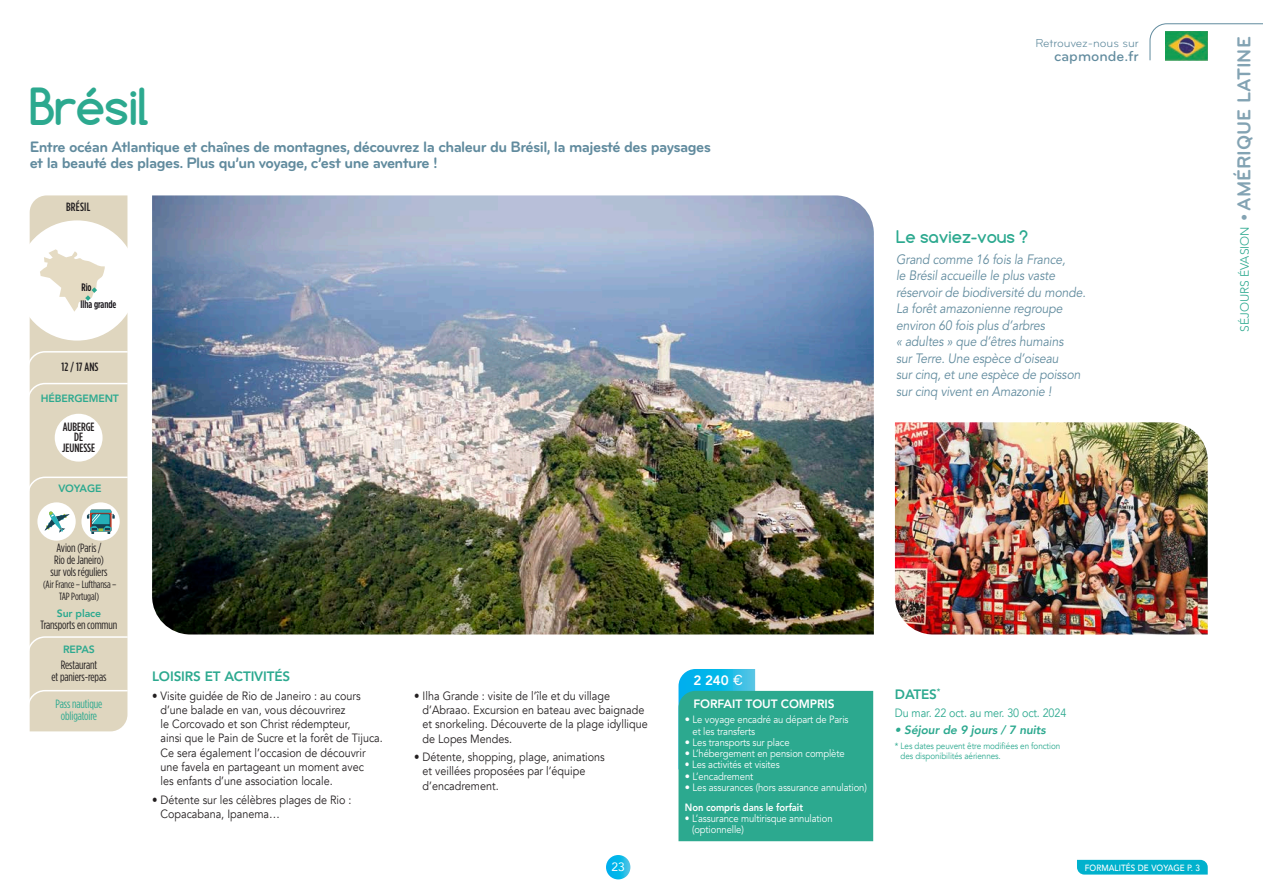
<style>
.page{position:relative;width:1263px;height:893px;background:#fff}
.page>*{position:absolute;margin:0;border:0;box-sizing:border-box;transform-origin:0 0}
.Titre_-_évasion{font:700 48px "Comfortaa";letter-spacing:-.025em;color:#2ca98f}
.t1{font:700 19.5px "Bryant";color:#83a3b3}
.t2{font:700 16.5px "Comfortaa";letter-spacing:-.01em;color:#2ca98f}
.Chapo{font:700 15.75px/15.8px "Bryant";letter-spacing:-.035em;color:#618b9e}
.t3{font:500 15px "Bryant";color:#618b9e}
.t4{font:italic 13.5px/16.5px "Avenir LT Std";letter-spacing:-.01em;color:#618b9e;scale:.9 1}
.Inters_-_évasion{font:800 13.5px "Avenir LT Std";letter-spacing:-.01em;color:#2ca98f}
.t5{font:800 13.5px "Avenir LT Std";color:#fff}
.Texte_courant{font:12px/14.2px "Avenir";color:#231f20;scale:.9 1}
.t6{font:12px/12px "Gotham Condensed";letter-spacing:-.01em;color:#231f20}
.t7{font:500 12px/10.5px "Gotham Condensed";color:#231f20;text-align:center}
.t8{font:12px "Avenir";letter-spacing:-.01em;color:#2ca98f;scale:.9 1}
.t9{font:12px/12px "Gotham Condensed";letter-spacing:-.01em;color:#2ca98f;text-align:center}
.t10{font:italic 800 12px "Avenir";letter-spacing:-.01em;color:#2ca98f}
.t11{font:800 12px "Avenir LT Std";letter-spacing:-.01em;color:#fff}
.t12{font:12px "Bryant";color:#618b9e}
.t13{font:12px "Avenir";color:#fff}
.t14{font:500 10.8px/17.1px "Gotham Condensed";color:#0f0c12}
.t15{font:10.5px/11.2px "Avenir LT Std";letter-spacing:-.01em;color:#fff}
.t16{font:10.5px/11.2px "Avenir LT Std";letter-spacing:-.01em;color:#fff;scale:.9 1}
.t17{font:10.5px/12px "Gotham Condensed";letter-spacing:-.01em;color:#231f20;text-align:center}
.t18{font:800 10.5px "Avenir LT Std";letter-spacing:-.01em;color:#2ca98f}
.t19{font:800 10.5px "Avenir LT Std";letter-spacing:-.01em;color:#fff;scale:.9 1}
.t20{font:9px/10.5px "Avenir";letter-spacing:-.01em;color:#2ca98f;scale:.9 1}
.t21{font:500 9px "Avenir";letter-spacing:.01em;color:#fff;scale:.9 1}
.s1{font-family:"Work Sans";font-weight:400;font-size:15px}
.s2{font-family:"Avenir";font-weight:300;font-size:12px;color:#2ca98f}
</style>
<div class="page">
<svg style="left:606px;top:855px;width:24px;height:24px"></svg>
<svg style="left:1077px;top:860px;width:131px;height:15px;background:#0ab4cf"></svg>
<img style="left:152px;top:195px;width:722px;height:439px">
<div style="left:30px;top:195px;width:97px;height:494px;background:#dfd6bf"></div>
<div style="left:17px;top:220px;width:120px;height:121px;background:#fff;border-radius:50%"></div>
<svg style="left:40px;top:249px;width:65px;height:63px"></svg>
<div style="left:81px;top:502px;width:39px;height:39px;background:#fff;border-radius:50%"></div>
<div style="left:37px;top:502px;width:39px;height:39px;background:#fff;border-radius:50%"></div>
<svg style="left:29px;top:350px;width:99px;height:80px;background:#e0d8c2"></svg>
<svg style="left:29px;top:476px;width:99px;height:58px"></svg>
<div style="left:29px;top:635px;width:99px;height:48px;background:#dfd6bf"></div>
<svg style="left:29px;top:689px;width:99px;height:43px;background:#e1d9c3"></svg>
<div style="left:55px;top:414px;width:48px;height:48px;background:#fff;border-radius:50%"></div>
<svg style="left:678px;top:669px;width:195px;height:172px;background:#3bb09c"></svg>
<svg style="left:1149px;top:23px;width:114px;height:38px"></svg>
<img style="left:895px;top:422px;width:313px;height:212px">
<p class="Titre_-_évasion" style="left:29px;top:76px;width:122px">Brésil</p>
<p class="Chapo" style="left:30px;top:139px;width:683px">Entre océan Atlantique et chaînes de montagnes, découvrez la chaleur du Brésil, la majesté des paysages et la beauté des plages. Plus qu’un voyage, c’est une aventure !</p>
<p class="t7" style="left:66px;top:201px;width:26px">BRÉSIL</p>
<p class="t14" style="left:80px;top:278px;width:37px">Rio<br>Ilha grande</p>
<p class="t7" style="left:61px;top:361px;width:38px">12 / 17 ANS</p>
<p class="t18" style="left:41px;top:392px;width:80px">HÉBERGEMENT</p>
<p class="t7" style="left:62px;top:421px;width:34px">AUBERGE<br>DE<br>JEUNESSE</p>
<p class="t18" style="left:58px;top:482px;width:45px">VOYAGE</p>
<p class="t6" style="left:54px;top:542px;width:51px">Avion (Paris /<br>Rio de Janeiro)</p>
<p class="t6" style="left:51px;top:566px;width:58px">sur vols réguliers</p>
<p class="t17" style="left:43px;top:578px;width:75px">(Air France – Lufthansa –<br>TAP Portugal)</p>
<p class="t18" style="left:57px;top:607px;width:46px">Sur place</p>
<p class="t6" style="left:41px;top:618px;width:78px">Transports en commun</p>
<p class="t18" style="left:63px;top:643px;width:33px">REPAS</p>
<p class="t6" style="left:52px;top:658px;width:56px;text-align:center">Restaurant<br>et paniers-repas</p>
<p class="t9" style="left:56px;top:697px;width:48px">Pass nautique obligatoire</p>
<p class="Inters_-_évasion" style="left:152px;top:668px;width:140px">LOISIRS ET ACTIVITÉS</p>
<p class="Texte_courant" style="left:160px;top:688px;width:249px;text-indent:-8px">• Visite guidée de Rio de Janeiro : au cours d’une balade en van, vous découvrirez<br>le Corcovado et son Christ rédempteur,<br>ainsi que le Pain de Sucre et la forêt de Tijuca.<br>Ce sera également l’occasion de découvrir une favela en partageant un moment avec<br>les enfants d’une association locale.</p>
<p class="Texte_courant" style="left:160px;top:792px;width:214px;text-indent:-8px">• Détente sur les célèbres plages de Rio :<br>Copacabana, Ipanema…</p>
<p class="Texte_courant" style="left:423px;top:689px;width:252px;text-indent:-8px">• Ilha Grande : visite de l’île et du village d’Abraao. Excursion en bateau avec baignade et snorkeling. Découverte de la plage idyllique de Lopes Mendes.</p>
<p class="Texte_courant" style="left:423px;top:750px;width:204px;text-indent:-8px">• Détente, shopping, plage, animations et veillées proposées par l’équipe d’encadrement.</p>
<p class="t5" style="left:693px;top:672px;width:51px">2 240 <span class="s1">€</span></p>
<p class="t11" style="left:693px;top:697px;width:143px">FORFAIT TOUT COMPRIS</p>
<p class="t15" style="left:692px;top:714px;width:157px;text-indent:-8px">• Le voyage encadré au départ de Paris et les transferts</p>
<p class="t15" style="left:685px;top:737px;width:106px">• Les transports sur place</p>
<p class="t15" style="left:685px;top:748px;width:161px">• L’hébergement en pension complète</p>
<p class="t16" style="left:685px;top:759px;width:107px">• Les activités et visites</p>
<p class="t15" style="left:685px;top:771px;width:70px">• L’encadrement</p>
<p class="t15" style="left:685px;top:782px;width:183px">• Les assurances (hors assurance annulation)</p>
<p class="t19" style="left:685px;top:801px;width:133px">Non compris dans le forfait</p>
<p class="t16" style="left:692px;top:813px;width:158px;text-indent:-7px">• L’assurance multirisque annulation (optionnelle)</p>
<p class="t12" style="left:1035px;top:36px;width:105px">Retrouvez-nous sur</p>
<p class="t3" style="left:1054px;top:46px;width:86px">capmonde.fr</p>
<p class="t2" style="left:896px;top:226px;width:133px">Le saviez-vous ?</p>
<p class="t4" style="left:896px;top:251px;width:212px">Grand comme 16 fois la France,<br>le Brésil accueille le plus vaste réservoir de biodiversité du monde.<br>La forêt amazonienne regroupe environ 60 fois plus d’arbres<br>« adultes » que d’êtres humains<br>sur Terre. Une espèce d’oiseau<br>sur cinq, et une espèce de poisson sur cinq vivent en Amazonie !</p>
<p class="Inters_-_évasion" style="left:895px;top:686px;width:47px">DATES<sup>*</sup></p>
<p class="t8" style="left:895px;top:706px;width:192px">Du mar. 22 oct. au mer. 30 oct. 2024</p>
<p class="t10" style="left:895px;top:723px;width:152px">• Séjour de 9 jours / 7 nuits</p>
<p class="t20" style="left:901px;top:741px;width:179px;text-indent:-6px">* Les dates peuvent être modifiées en fonction des disponibilités aériennes.</p>
<p class="t13" style="left:611px;top:857px;width:15px">23</p>
<p class="t21" style="left:1085px;top:860px;width:129px">FORMALITÉS DE VOYAGE P. 3</p>
<p class="t1" style="left:1232px;top:332px;width:297px;rotate:-90deg"><span class="s2">SÉJOURS ÉVASION</span> • AMÉRIQUE LATINE</p>
</div>
